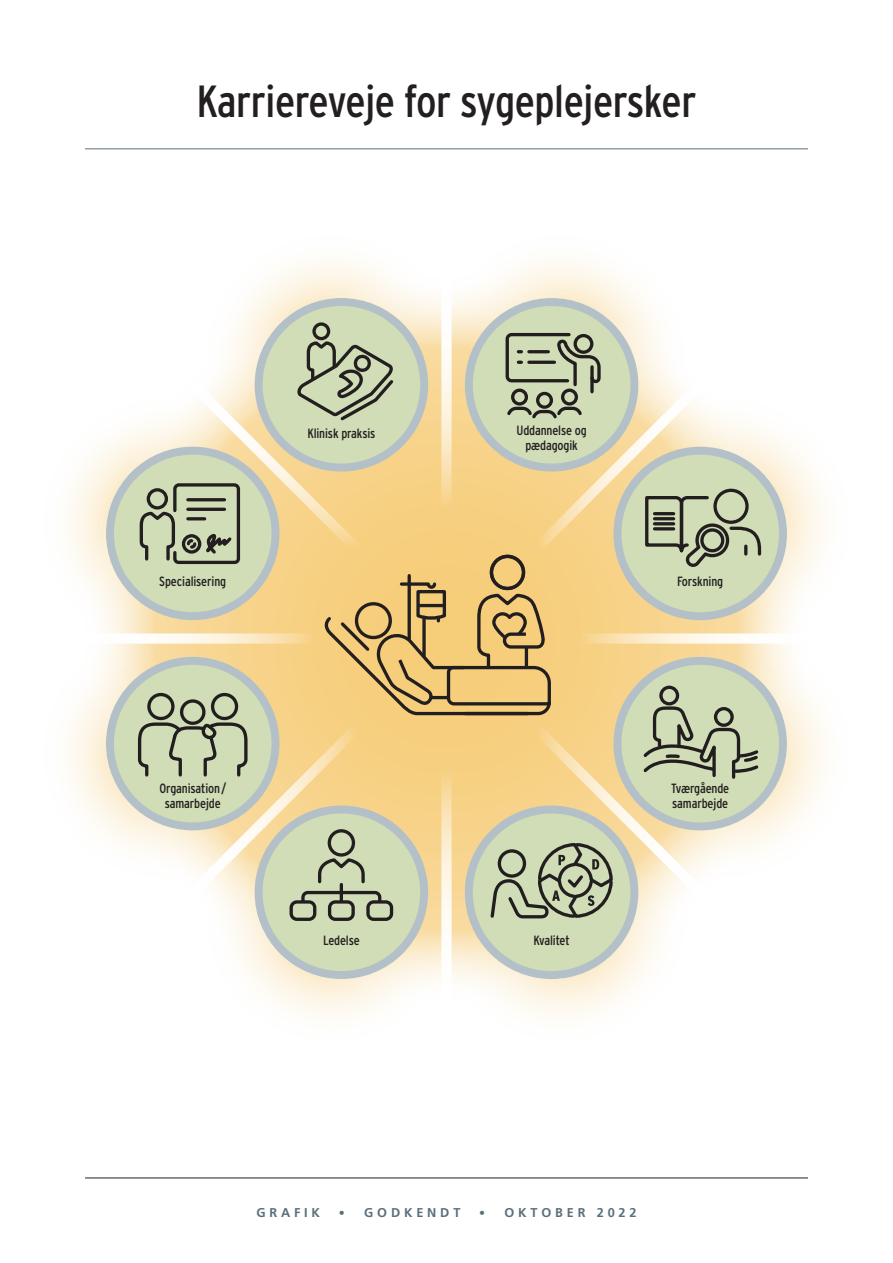
<style>
.page{position:relative;width:893px;height:1263px;background:#fff}
.page>*{position:absolute;margin:0;border:0;box-sizing:border-box;transform-origin:0 0}
.t1{font:45px "Interstate Condensed";letter-spacing:-.01em;color:#231f20}
.t2{font:13.35px/15.6px "Interstate Condensed";letter-spacing:-.01em;color:#231f20;text-align:center}
.t3{font:700 12.75px "Frutiger";letter-spacing:.3em;color:#5b6f7b}
.s1{font-size:12px}
</style>
<div class="page">
<svg style="left:438px;top:792px;width:248px;height:248px"></svg>
<svg style="left:795px;top:695px;width:29px;height:127px"></svg>
<svg style="left:601px;top:398px;width:247px;height:248px"></svg>
<svg style="left:504px;top:261px;width:126px;height:29px"></svg>
<svg style="left:206px;top:236px;width:248px;height:247px"></svg>
<svg style="left:70px;top:455px;width:28px;height:126px"></svg>
<svg style="left:44px;top:630px;width:247px;height:248px"></svg>
<svg style="left:263px;top:987px;width:127px;height:29px"></svg>
<svg style="left:98px;top:290px;width:697px;height:697px"></svg>
<hr style="left:85px;top:1177px;width:723px;height:1px;background:#231f20">
<hr style="left:85px;top:148px;width:723px;height:1px;background:#5b6f7b">
<h1 class="t1" style="left:197px;top:76px;width:501px">Karriereveje for sygeplejersker</h1>
<p class="t2" style="left:307px;top:425px;width:70px">Klinisk praksis</p>
<p class="t2" style="left:516px;top:422px;width:72px">Uddannelse og pædagogik</p>
<p class="t2" style="left:159px;top:574px;width:68px">Specialisering</p>
<p class="t2" style="left:677px;top:574px;width:48px">Forskning</p>
<p class="t2" style="left:159px;top:780px;width:68px">Organisation/ samarbejde</p>
<p class="t2" style="left:671px;top:780px;width:60px;text-align:left">Tværgående samarbejde</p>
<p class="t2" style="left:323px;top:932px;width:38px">Ledelse</p>
<p class="t2" style="left:533px;top:932px;width:38px">Kvalitet</p>
<p class="t3" style="left:256px;top:1205px;width:65px">GRAFIK</p>
<p class="t3" style="left:339px;top:1205px;width:123px"><span class="s1">•</span> GODKENDT</p>
<p class="t3" style="left:479px;top:1205px;width:159px"><span class="s1">•</span> OKTOBER 2022</p>
</div>
